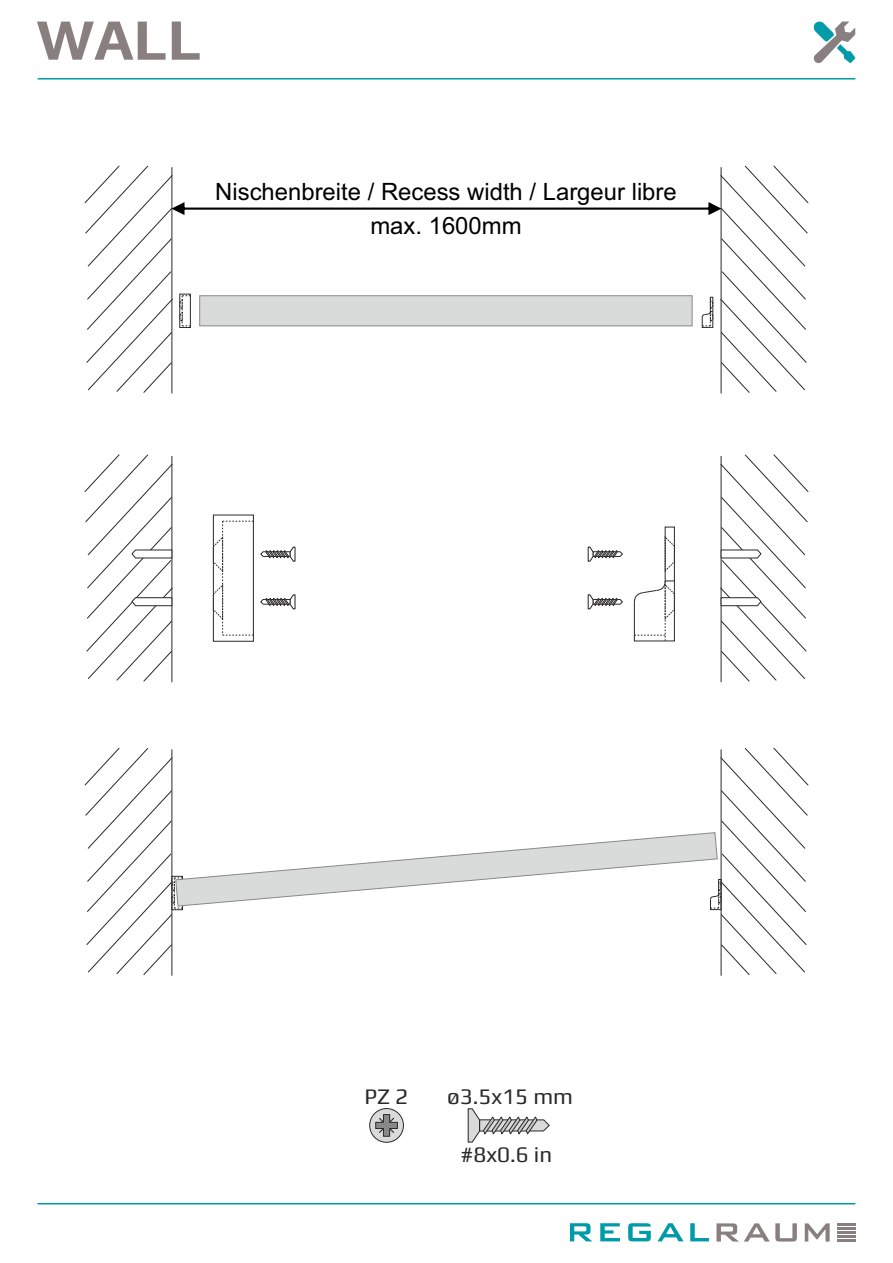
<style>
.page{position:relative;width:893px;height:1263px;background:#fff}
.page>*{position:absolute;margin:0;border:0;box-sizing:border-box;transform-origin:0 0}
.t1{font:700 58.8px "Play";color:#8a7f7f}
.t2{font:23.85px/34.7px "Arial";color:#000;text-align:center}
.t3{font:22.35px "Play";color:#2b2a29}
</style>
<div class="page">
<hr style="left:38px;top:1203px;width:817px;height:1px;background:#009ba9">
<svg style="left:716px;top:1223px;width:81px;height:18px"></svg>
<svg style="left:805px;top:1223px;width:25px;height:18px"></svg>
<hr style="left:837px;top:1223px;width:19px;height:3px;background:#8a7f7f">
<hr style="left:837px;top:1227px;width:19px;height:3px;background:#8a7f7f">
<hr style="left:837px;top:1231px;width:19px;height:3px;background:#8a7f7f">
<hr style="left:837px;top:1235px;width:19px;height:3px;background:#8a7f7f">
<svg style="left:837px;top:1239px;width:19px;height:2px"></svg>
<svg style="left:570px;top:1223px;width:22px;height:18px"></svg>
<svg style="left:600px;top:1223px;width:20px;height:18px"></svg>
<svg style="left:628px;top:1223px;width:23px;height:18px"></svg>
<svg style="left:658px;top:1223px;width:26px;height:18px"></svg>
<svg style="left:690px;top:1223px;width:19px;height:18px"></svg>
<hr style="left:38px;top:78px;width:817px;height:2px;background:#009ba9">
<svg style="left:813px;top:21px;width:43px;height:43px"></svg>
<svg style="left:369px;top:1108px;width:35px;height:35px"></svg>
<svg style="left:375px;top:1114px;width:23px;height:23px"></svg>
<svg style="left:467px;top:1108px;width:83px;height:35px"></svg>
<svg style="left:84px;top:165px;width:725px;height:228px"></svg>
<svg style="left:634px;top:527px;width:41px;height:114px"></svg>
<div style="left:213px;top:515px;width:41px;height:126px;border:1px solid #2b2a29"></div>
<svg style="left:213px;top:521px;width:40px;height:115px"></svg>
<svg style="left:588px;top:594px;width:35px;height:15px"></svg>
<svg style="left:260px;top:594px;width:36px;height:15px"></svg>
<svg style="left:720px;top:454px;width:89px;height:228px"></svg>
<svg style="left:588px;top:546px;width:35px;height:16px"></svg>
<svg style="left:84px;top:454px;width:89px;height:228px"></svg>
<svg style="left:260px;top:546px;width:36px;height:16px"></svg>
<svg style="left:84px;top:747px;width:725px;height:229px"></svg>
<h1 class="t1" style="left:36px;top:5px;width:167px">WALL</h1>
<p class="t2" style="left:215px;top:176px;width:463px">Nischenbreite / Recess width / Largeur libre max. 1600mm</p>
<p class="t3" style="left:364px;top:1083px;width:45px">PZ 2</p>
<p class="t3" style="left:447px;top:1083px;width:127px">ø3.5x15 mm</p>
<p class="t3" style="left:460px;top:1141px;width:93px">#8x0.6 in</p>
</div>
